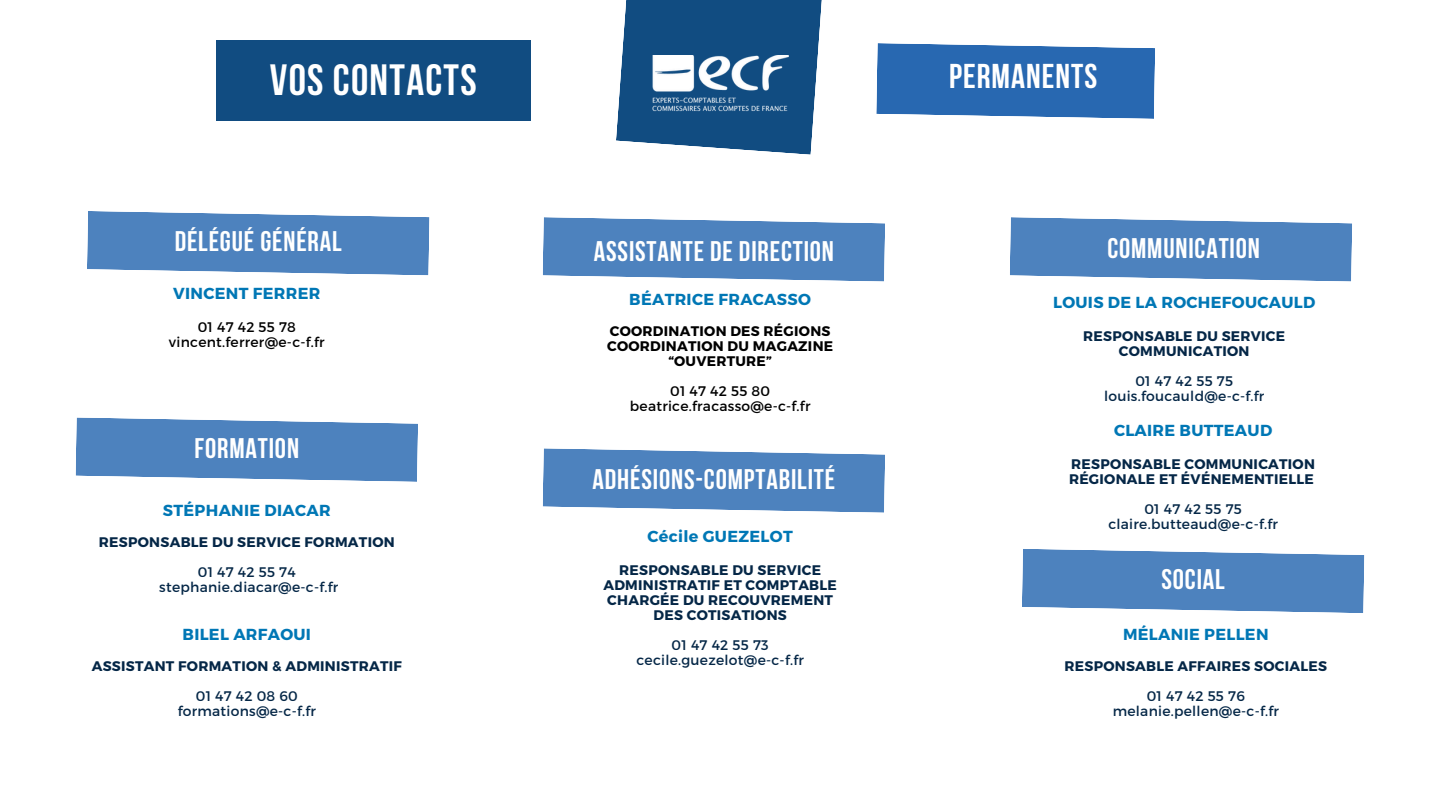
<style>
.page{position:relative;width:1440px;height:810px;background:#fff}
.page>*{position:absolute;margin:0;border:0;box-sizing:border-box;transform-origin:0 0}
.t1{font:700 43.6px "Bebas Neue";letter-spacing:.03em;color:#fff}
.t2{font:700 34.3px "Bebas Neue";letter-spacing:.03em;color:#fff}
.t3{font:700 28.3px "Bebas Neue";letter-spacing:.03em;color:#fff}
.t4{font:700 16px "Montserrat";letter-spacing:.02em;color:#0077b5}
.t5{font:700 13.9px/15px "Montserrat";letter-spacing:.02em;color:#052747;text-align:center}
.t6{font:13.9px "Montserrat";letter-spacing:.02em;color:#052747}
.t7{font:13.9px "Montserrat";letter-spacing:.02em;color:#000}
.t8{font:700 13.9px/15px "Montserrat";letter-spacing:.02em;color:#000;text-align:center}
</style>
<div class="page">
<div style="left:216px;top:41px;width:315px;height:80px;background:#114c81"></div>
<svg style="left:876px;top:43px;width:279px;height:76px;background:#3974b7"></svg>
<svg style="left:543px;top:448px;width:342px;height:65px;background:#608fc5"></svg>
<svg style="left:76px;top:417px;width:342px;height:65px;background:#608fc5"></svg>
<svg style="left:1010px;top:217px;width:342px;height:65px;background:#608fc5"></svg>
<svg style="left:87px;top:211px;width:343px;height:64px;background:#5e8ec4"></svg>
<svg style="left:543px;top:217px;width:342px;height:65px;background:#608fc5"></svg>
<svg style="left:1022px;top:549px;width:342px;height:64px;background:#5e8ec4"></svg>
<svg style="left:616px;top:0;width:206px;height:155px;background:#2f6391"></svg>
<img style="left:652px;top:55px;width:136px;height:56px">
<p class="t1" style="left:270px;top:62px;width:208px">VOS CONTACTS</p>
<p class="t2" style="left:949px;top:63px;width:150px">PERMANENTS</p>
<p class="t3" style="left:175px;top:230px;width:169px">DÉLÉGUÉ GÉNÉRAL</p>
<p class="t3" style="left:594px;top:239px;width:242px">ASSISTANTE DE DIRECTION</p>
<p class="t3" style="left:1107px;top:236px;width:154px">COMMUNICATION</p>
<p class="t4" style="left:173px;top:283px;width:149px">VINCENT FERRER</p>
<p class="t7" style="left:198px;top:318px;width:100px">01 47 42 55 78</p>
<p class="t7" style="left:169px;top:333px;width:157px">vincent.ferrer@e-c-f.fr</p>
<p class="t3" style="left:195px;top:437px;width:106px">FORMATION</p>
<p class="t4" style="left:163px;top:500px;width:169px">STÉPHANIE DIACAR</p>
<p class="t5" style="left:99px;top:534px;width:297px">RESPONSABLE DU SERVICE FORMATION</p>
<p class="t6" style="left:198px;top:563px;width:99px">01 47 42 55 74</p>
<p class="t6" style="left:159px;top:578px;width:180px">stephanie.diacar@e-c-f.fr</p>
<p class="t4" style="left:183px;top:624px;width:130px">BILEL ARFAOUI</p>
<p class="t5" style="left:92px;top:658px;width:312px">ASSISTANT FORMATION &amp; ADMINISTRATIF</p>
<p class="t6" style="left:196px;top:687px;width:104px">01 47 42 08 60</p>
<p class="t6" style="left:178px;top:702px;width:140px">formations@e-c-f.fr</p>
<p class="t4" style="left:629px;top:289px;width:183px">BÉATRICE FRACASSO</p>
<p class="t8" style="left:610px;top:323px;width:222px">COORDINATION DES RÉGIONS</p>
<p class="t8" style="left:607px;top:338px;width:228px">COORDINATION DU MAGAZINE “OUVERTURE”</p>
<p class="t7" style="left:670px;top:382px;width:101px">01 47 42 55 80</p>
<p class="t7" style="left:630px;top:397px;width:182px">beatrice.fracasso@e-c-f.fr</p>
<p class="t3" style="left:593px;top:467px;width:244px">ADHÉSIONS-COMPTABILITÉ</p>
<p class="t4" style="left:648px;top:526px;width:147px">Cécile GUEZELOT</p>
<p class="t5" style="left:603px;top:562px;width:235px">RESPONSABLE DU SERVICE<br>ADMINISTRATIF ET COMPTABLE</p>
<p class="t5" style="left:607px;top:592px;width:227px">CHARGÉE DU RECOUVREMENT<br>DES COTISATIONS</p>
<p class="t6" style="left:672px;top:636px;width:99px">01 47 42 55 73</p>
<p class="t6" style="left:636px;top:651px;width:169px">cecile.guezelot@e-c-f.fr</p>
<p class="t4" style="left:1053px;top:292px;width:264px">LOUIS DE LA ROCHEFOUCAULD</p>
<p class="t5" style="left:1083px;top:328px;width:203px">RESPONSABLE DU SERVICE<br>COMMUNICATION</p>
<p class="t6" style="left:1135px;top:372px;width:99px">01 47 42 55 75</p>
<p class="t6" style="left:1104px;top:387px;width:162px">louis.foucauld@e-c-f.fr</p>
<p class="t4" style="left:1114px;top:420px;width:160px">CLAIRE BUTTEAUD</p>
<p class="t5" style="left:1069px;top:456px;width:247px;text-align:left">RESPONSABLE COMMUNICATION<br>RÉGIONALE ET ÉVÉNEMENTIELLE</p>
<p class="t6" style="left:1144px;top:500px;width:99px">01 47 42 55 75</p>
<p class="t6" style="left:1108px;top:515px;width:171px">claire.butteaud@e-c-f.fr</p>
<p class="t3" style="left:1161px;top:568px;width:65px">SOCIAL</p>
<p class="t4" style="left:1123px;top:624px;width:147px">MÉLANIE PELLEN</p>
<p class="t5" style="left:1064px;top:658px;width:264px">RESPONSABLE AFFAIRES SOCIALES</p>
<p class="t6" style="left:1147px;top:687px;width:100px">01 47 42 55 76</p>
<p class="t6" style="left:1113px;top:702px;width:168px">melanie.pellen@e-c-f.fr</p>
</div>
